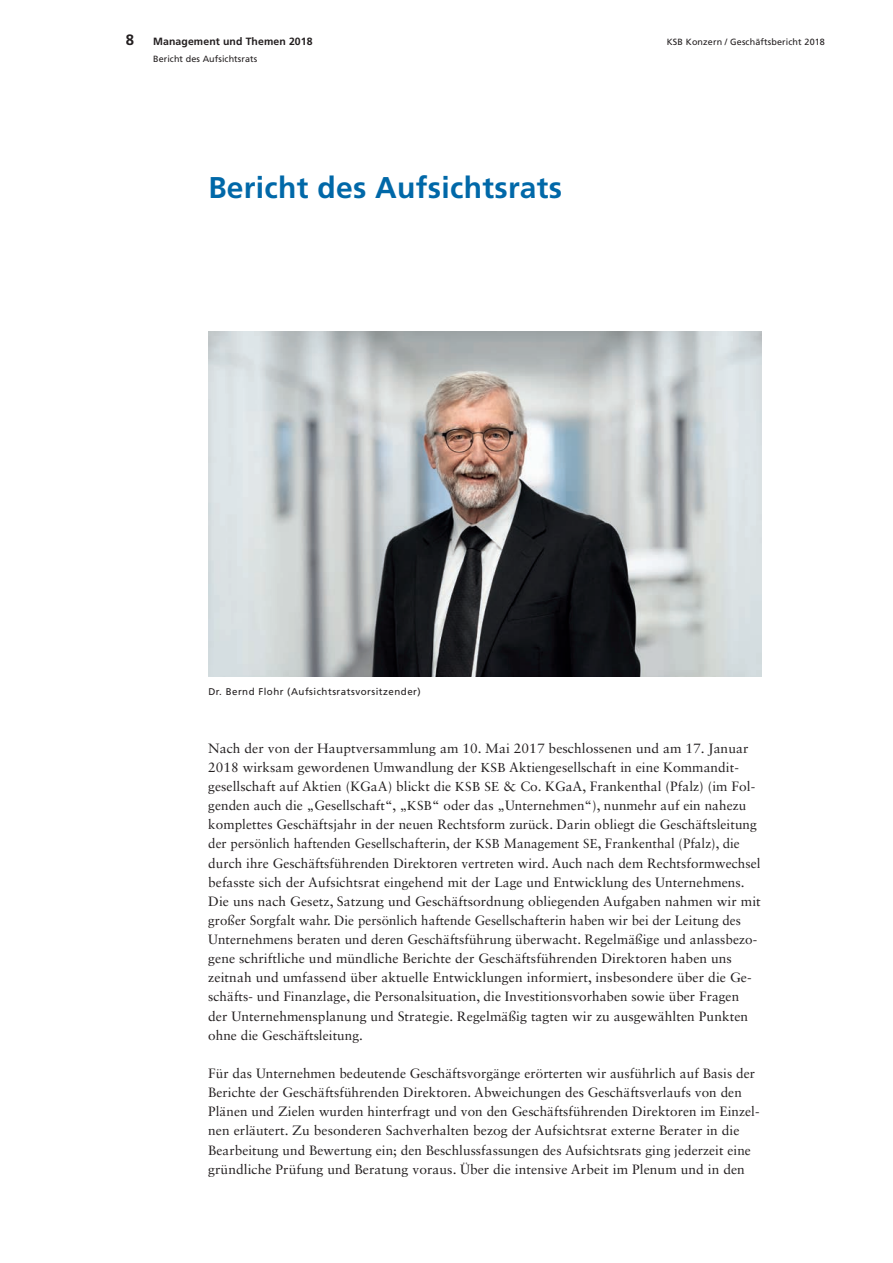
<style>
.page{position:relative;width:893px;height:1263px;background:#fff}
.page>*{position:absolute;margin:0;border:0;box-sizing:border-box;transform-origin:0 0}
.t1{font:700 30px "Frutiger LT Pro";letter-spacing:.01em;color:#0068a8}
.t2{font:700 15px "Frutiger LT Pro";color:#231f20}
.t3{font:13.5px/19.2px "Sabon LT Std";letter-spacing:.005em;color:#231f20}
.t4{font:700 10.5px "Frutiger LT Pro";letter-spacing:.01em;color:#231f20}
.t5{font:9.75px "Frutiger LT Pro";letter-spacing:.05em;color:#231f20}
.t6{font:9px "Frutiger LT Pro";letter-spacing:.015em;color:#231f20}
.s1{font-size:12.9px}
</style>
<div class="page">
<img style="left:208px;top:332px;width:553px;height:344px">
<p class="t2" style="left:126px;top:31px;width:10px">8</p>
<p class="t4" style="left:153px;top:35px;width:161px">Management und Themen 2018</p>
<p class="t6" style="left:153px;top:54px;width:106px">Bericht des Aufsichtsrats</p>
<h1 class="t1" style="left:208px;top:170px;width:355px">Bericht des Aufsichtsrats</h1>
<p class="t6" style="left:667px;top:36px;width:160px">KSB Konzern / Geschäftsbericht 2018</p>
<p class="t5" style="left:208px;top:686px;width:214px">Dr. Bernd Flohr (Aufsichtsratsvorsitzender)</p>
<p class="t3" style="left:208px;top:738px;width:554px">Nach der von der Hauptversammlung am 10. Mai 2017 beschlossenen und am 17. Januar 2018 wirksam gewordenen Umwandlung der <span class="s1">KSB</span> Aktiengesellschaft in eine Kommandit&shy;gesellschaft auf Aktien (KGaA) blickt die <span class="s1">KSB SE</span> &amp; Co. KGaA, Frankenthal (Pfalz) (im Fol&shy;genden auch die „Gesellschaft“, „<span class="s1">KSB</span>“ oder das „Unternehmen“), nunmehr auf ein nahezu komplettes Geschäftsjahr in der neuen Rechtsform zurück. Darin obliegt die Geschäftsleitung der persönlich haftenden Gesellschafterin, der <span class="s1">KSB</span> Management <span class="s1">SE</span>, Frankenthal (Pfalz), die durch ihre Geschäftsführenden Direktoren vertreten wird. Auch nach dem Rechtsformwechsel befasste sich der Aufsichtsrat eingehend mit der Lage und Entwicklung des Unternehmens.<br>Die uns nach Gesetz, Satzung und Geschäftsordnung obliegenden Aufgaben nahmen wir mit großer Sorgfalt wahr. Die persönlich haftende Gesellschafterin haben wir bei der Leitung des Unternehmens beraten und deren Geschäftsführung überwacht. Regelmäßige und anlassbezo&shy;gene schriftliche und mündliche Berichte der Geschäftsführenden Direktoren haben uns zeitnah und umfassend über aktuelle Entwicklungen informiert, insbesondere über die Ge&shy;schäfts- und Finanzlage, die Personalsituation, die Investitionsvorhaben sowie über Fragen der Unternehmensplanung und Strategie. Regelmäßig tagten wir zu ausgewählten Punkten ohne die Geschäftsleitung.</p>
<p class="t3" style="left:208px;top:1063px;width:553px">Für das Unternehmen bedeutende Geschäftsvorgänge erörterten wir ausführlich auf Basis der Berichte der Geschäftsführenden Direktoren. Abweichungen des Geschäftsverlaufs von den Plänen und Zielen wurden hinterfragt und von den Geschäftsführenden Direktoren im Einzel&shy;nen erläutert. Zu besonderen Sachverhalten bezog der Aufsichtsrat externe Berater in die Bearbeitung und Bewertung ein; den Beschlussfassungen des Aufsichtsrats ging jederzeit eine gründliche Prüfung und Beratung voraus. Über die intensive Arbeit im Plenum und in den</p>
</div>
